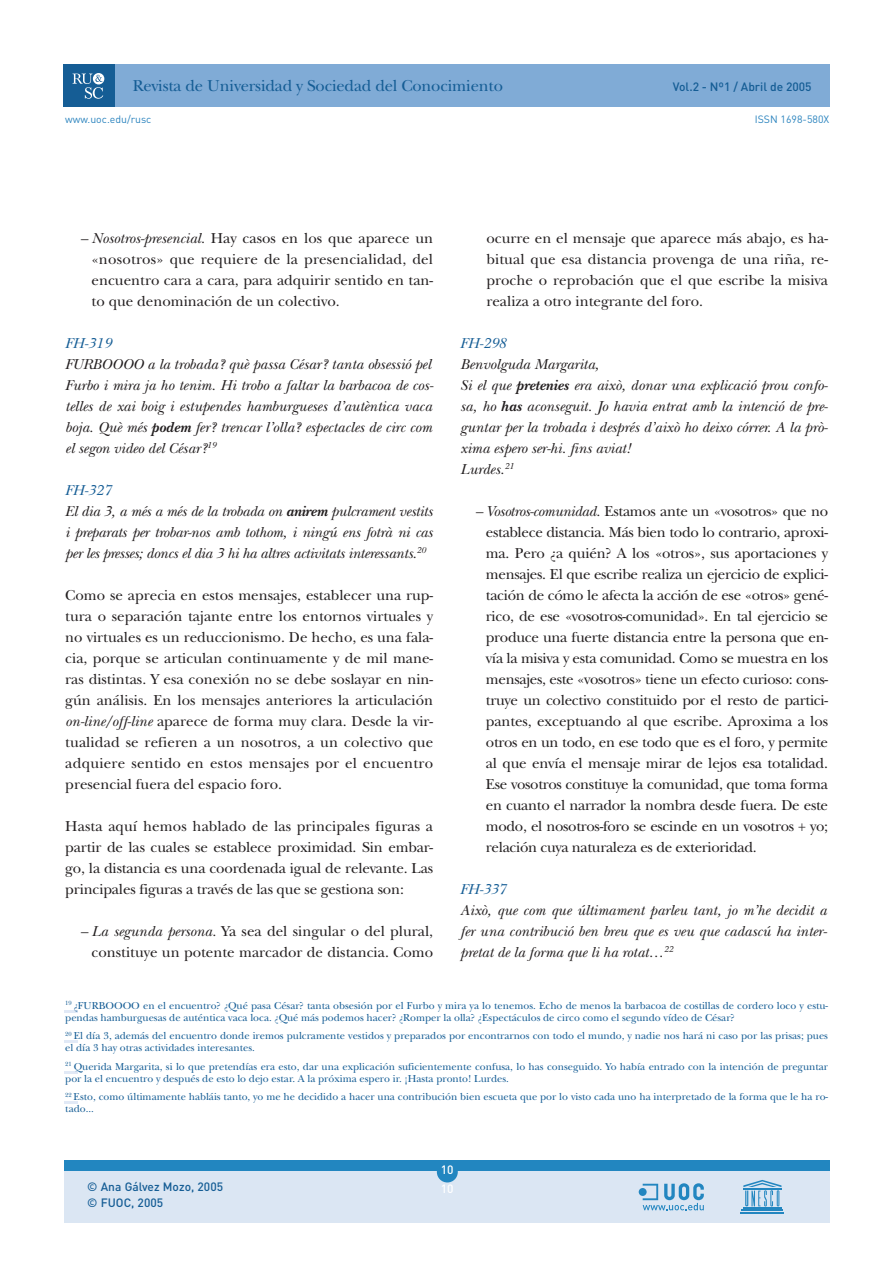
<style>
.page{position:relative;width:893px;height:1262px;background:#fff}
.page>*{position:absolute;margin:0;border:0;box-sizing:border-box;transform-origin:0 0}
.t1{font:16.5px "New Baskerville";letter-spacing:-.01em;color:#155d95}
.t2{font:15px/21px "New Baskerville";color:#231f20;text-align:justify}
.t3{font:italic 15px/21px "New Baskerville";color:#231f20}
.t4{font:italic 15px "New Baskerville";color:#155d95}
.t5{font:500 12px "DIN";color:#155d95}
.t6{font:500 12px "DIN";color:#fff}
.t7{font:10.5px/12px "New Baskerville";color:#155d95}
.t8{font:10.5px "DIN";color:#2a83be}
.s1{font-style:italic}
.s2{font-weight:700}
.s3{color:#155d95}
</style>
<div class="page">
<div style="left:85px;top:64px;width:744px;height:43px;background:#80abd6"></div>
<div style="left:64px;top:64px;width:51px;height:43px;background:#155d95"></div>
<svg style="left:72px;top:73px;width:32px;height:26px"></svg>
<div style="left:64px;top:1160px;width:765px;height:11px;background:#2286c0"></div>
<div style="left:64px;top:1171px;width:765px;height:51px;background:#dbe6f3"></div>
<hr style="left:743px;top:1207px;width:38px;height:1px;background:#2286c0">
<hr style="left:741px;top:1209px;width:42px;height:2px;background:#2286c0">
<hr style="left:740px;top:1212px;width:44px;height:1px;background:#2286c0">
<svg style="left:743px;top:1180px;width:38px;height:26px"></svg>
<div style="left:437px;top:1161px;width:21px;height:21px;background:#2286c0;border-radius:50%"></div>
<svg style="left:638px;top:1183px;width:65px;height:27px"></svg>
<hr style="left:64px;top:1101px;width:14px;height:3px;background:#e1e9f6">
<hr style="left:64px;top:1071px;width:14px;height:3px;background:#e1e9f6">
<hr style="left:64px;top:1040px;width:14px;height:3px;background:#e1e9f6">
<hr style="left:64px;top:1010px;width:14px;height:3px;background:#e1e9f6">
<p class="t1" style="left:133px;top:80px;width:372px">Revista de Universidad y Sociedad del Conocimiento</p>
<p class="t5" style="left:672px;top:83px;width:140px">Vol.2 - Nº1 / Abril de 2005</p>
<p class="t8" style="left:65px;top:116px;width:88px">www.uoc.edu/rusc</p>
<p class="t8" style="left:755px;top:116px;width:76px">ISSN 1698-580X</p>
<p class="t2" style="left:92px;top:229px;width:343px;text-indent:-11px"><span class="s1">– Nosotros-presencial.</span> Hay casos en los que aparece un «nosotros» que requiere de la presencialidad, del encuentro cara a cara, para adquirir sentido en tan&shy;to que denominación de un colectivo.</p>
<p class="t4" style="left:65px;top:338px;width:47px">FH-319</p>
<p class="t3" style="left:65px;top:356px;width:369px">FURBOOOO a la trobada? què passa César? tanta obsessió pel Furbo i mira ja ho tenim. Hi trobo a faltar la barbacoa de cos&shy;telles de xai boig i estupendes hamburgueses d’autèntica vaca boja. Què més <span class="s2">podem</span> fer? trencar l’olla? espectacles de circ com el segon video del César?<sup>19</sup></p>
<p class="t3" style="left:65px;top:482px;width:369px"><span class="s3">FH-327<br></span>El dia 3, a més a més de la trobada on <span class="s2">anirem</span> pulcrament vestits i preparats per trobar-nos amb tothom, i ningú ens fotrà ni cas per les presses; doncs el dia 3 hi ha altres activitats interessants.<sup>20</sup></p>
<p class="t2" style="left:65px;top:586px;width:369px">Como se aprecia en estos mensajes, establecer una rup&shy;tura o separación tajante entre los entornos virtuales y no virtuales es un reduccionismo. De hecho, es una fala&shy;cia, porque se articulan continuamente y de mil mane&shy;ras distintas. Y esa conexión no se debe soslayar en nin&shy;gún análisis. En los mensajes anteriores la articulación <span class="s1">on-line/off-line</span> aparece de forma muy clara. Desde la vir&shy;tualidad se refieren a un nosotros, a un colectivo que adquiere sentido en estos mensajes por el encuentro presencial fuera del espacio foro.</p>
<p class="t2" style="left:65px;top:817px;width:369px">Hasta aquí hemos hablado de las principales figuras a partir de las cuales se establece proximidad. Sin embar&shy;go, la distancia es una coordenada igual de relevante. Las principales figuras a través de las que se gestiona son:</p>
<p class="t2" style="left:80px;top:922px;width:354px;text-align:right"><span class="s1">– La segunda persona.</span> Ya sea del singular o del plural, constituye un potente marcador de distancia. Como</p>
<p class="t2" style="left:486px;top:229px;width:343px">ocurre en el mensaje que aparece más abajo, es ha&shy;bitual que esa distancia provenga de una riña, re&shy;proche o reprobación que el que escribe la misiva realiza a otro integrante del foro.</p>
<p class="t4" style="left:460px;top:338px;width:47px">FH-298</p>
<p class="t3" style="left:460px;top:356px;width:369px">Benvolguda Margarita,<br>Si el que <span class="s2">pretenies</span> era això, donar una explicació prou confo&shy;sa, ho <span class="s2">has</span> aconseguit. Jo havia entrat amb la intenció de pre&shy;guntar per la trobada i després d’això ho deixo córrer. A la prò&shy;xima espero ser-hi. fins aviat!<br>Lurdes.<sup>21</sup></p>
<p class="t2" style="left:486px;top:502px;width:344px;text-indent:-11px"><span class="s1">– Vosotros-comunidad.</span> Estamos ante un «vosotros» que no establece distancia. Más bien todo lo contrario, aproxi&shy;ma. Pero ¿a quién? A los «otros», sus aportaciones y mensajes. El que escribe realiza un ejercicio de explici&shy;tación de cómo le afecta la acción de ese «otros» gené&shy;rico, de ese «vosotros-comunidad». En tal ejercicio se produce una fuerte distancia entre la persona que en&shy;vía la misiva y esta comunidad. Como se muestra en los mensajes, este «vosotros» tiene un efecto curioso: cons&shy;truye un colectivo constituido por el resto de partici&shy;pantes, exceptuando al que escribe. Aproxima a los otros en un todo, en ese todo que es el foro, y permite al que envía el mensaje mirar de lejos esa totalidad.<br>Ese vosotros constituye la comunidad, que toma forma en cuanto el narrador la nombra desde fuera. De este modo, el nosotros-foro se escinde en un vosotros + yo; relación cuya naturaleza es de exterioridad.</p>
<p class="t4" style="left:460px;top:884px;width:47px">FH-337</p>
<p class="t3" style="left:460px;top:902px;width:368px;text-align:justify">Això, que com que últimament parleu tant, jo m’he decidit a fer una contribució ben breu que es veu que cadascú ha inter&shy;pretat de la forma que li ha rotat…<sup>22</sup></p>
<p class="t7" style="left:65px;top:1000px;width:764px"><sup>19</sup> ¿FURBOOOO en el encuentro? ¿Qué pasa César? tanta obsesión por el Furbo y mira ya lo tenemos. Echo de menos la barbacoa de costillas de cordero loco y estu&shy;pendas hamburguesas de auténtica vaca loca. ¿Qué más podemos hacer? ¿Romper la olla? ¿Espectáculos de circo como el segundo vídeo de César?</p>
<p class="t7" style="left:65px;top:1031px;width:764px"><sup>20</sup> El día 3, además del encuentro donde iremos pulcramente vestidos y preparados por encontrarnos con todo el mundo, y nadie nos hará ni caso por las prisas; pues el día 3 hay otras actividades interesantes.</p>
<p class="t7" style="left:65px;top:1061px;width:764px"><sup>21</sup> Querida Margarita, si lo que pretendías era esto, dar una explicación suficientemente confusa, lo has conseguido. Yo había entrado con la intención de preguntar por la el encuentro y después de esto lo dejo estar. A la próxima espero ir. ¡Hasta pronto! Lurdes.</p>
<p class="t7" style="left:65px;top:1091px;width:764px"><sup>22</sup> Esto, como últimamente habláis tanto, yo me he decidido a hacer una contribución bien escueta que por lo visto cada uno ha interpretado de la forma que le ha ro&shy;tado...</p>
<p class="t6" style="left:440px;top:1165px;width:14px">10</p>
<p class="t5" style="left:87px;top:1182px;width:137px">© Ana Gálvez Mozo, 2005</p>
<p class="t6" style="left:440px;top:1184px;width:14px">1 01</p>
<p class="t5" style="left:87px;top:1198px;width:77px">© FUOC, 2005</p>
</div>
